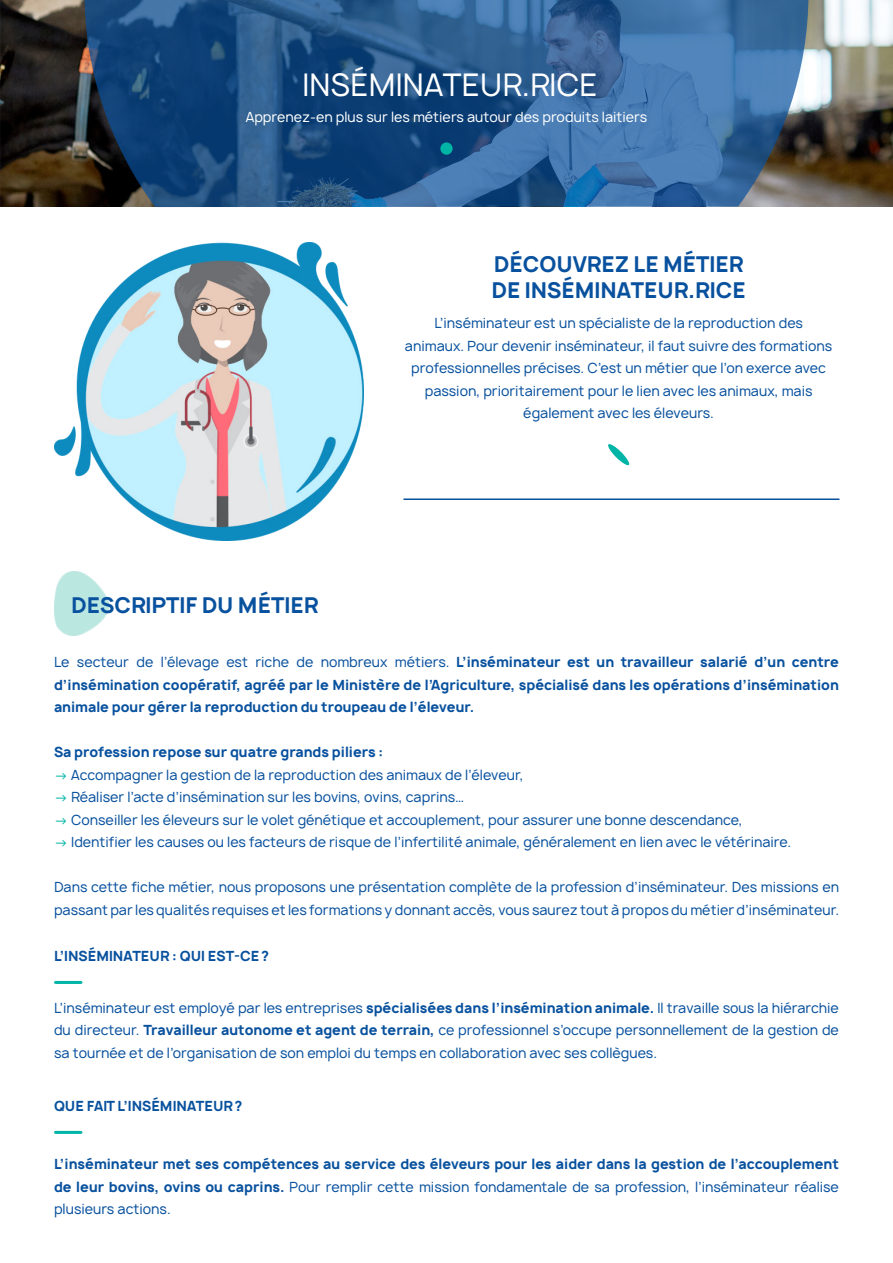
<style>
.page{position:relative;width:893px;height:1263px;background:#fff}
.page>*{position:absolute;margin:0;border:0;box-sizing:border-box;transform-origin:0 0}
.t1{font:30px "Manrope";color:#fff}
.t2{font:700 21px/25.2px "Manrope";color:#08519e}
.t3{font:13.5px/22.5px "Manrope";color:#08519e;text-align:center}
.t4{font:700 13.5px/22.5px "Manrope";color:#08519e;text-align:justify}
.t5{font:13.5px "Manrope";color:#fff}
.s1{font-weight:400}
.s2{color:#00b4a6}
.s3{font-weight:700}
</style>
<div class="page">
<img style="left:54px;top:242px;width:309px;height:298px">
<svg style="left:608px;top:444px;width:22px;height:22px"></svg>
<img style="left:54px;top:572px;width:54px;height:63px">
<hr style="left:404px;top:498px;width:435px;height:2px;background:#08519e">
<img style="left:0;top:0;width:893px;height:206px">
<svg style="left:84px;top:0;width:724px;height:207px;background:#2c5b8b"></svg>
<svg style="left:440px;top:142px;width:13px;height:13px"></svg>
<hr style="left:56px;top:981px;width:25px;height:3px;background:#00b4a6">
<hr style="left:56px;top:1131px;width:25px;height:3px;background:#00b4a6">
<p class="t1" style="left:302px;top:66px;width:297px">INSÉMINATEUR.RICE</p>
<p class="t5" style="left:246px;top:108px;width:403px">Apprenez-en plus sur les métiers autour des produits laitiers</p>
<p class="t2" style="left:71px;top:592px;width:249px">DESCRIPTIF DU MÉTIER</p>
<p class="t2" style="left:491px;top:252px;width:256px">DÉCOUVREZ LE MÉTIER<br>DE INSÉMINATEUR.RICE</p>
<p class="t3" style="left:405px;top:312px;width:429px">L’inséminateur est un spécialiste de la reproduction des animaux. Pour devenir inséminateur, il faut suivre des formations professionnelles précises. C’est un métier que l’on exerce avec passion, prioritairement pour le lien avec les animaux, mais également avec les éleveurs.</p>
<p class="t4" style="left:54px;top:651px;width:786px"><span class="s1">Le secteur de l’élevage est riche de nombreux métiers.</span> L’inséminateur est un travailleur salarié d’un centre d’insémination coopératif, agréé par le Ministère de l’Agriculture, spécialisé dans les opérations d’insémination animale pour gérer la reproduction du troupeau de l’éleveur.</p>
<p class="t4" style="left:54px;top:741px;width:331px">Sa profession repose sur quatre grands piliers :</p>
<p class="t3" style="left:54px;top:763px;width:471px"><span class="s2">-&gt;</span> Accompagner la gestion de la reproduction des animaux de l’éleveur,</p>
<p class="t3" style="left:54px;top:786px;width:412px"><span class="s2">-&gt;</span> Réaliser l’acte d’insémination sur les bovins, ovins, caprins…</p>
<p class="t3" style="left:54px;top:808px;width:690px"><span class="s2">-&gt;</span> Conseiller les éleveurs sur le volet génétique et accouplement, pour assurer une bonne descendance,</p>
<p class="t3" style="left:54px;top:831px;width:739px"><span class="s2">-&gt;</span> Identifier les causes ou les facteurs de risque de l’infertilité animale, généralement en lien avec le vétérinaire.</p>
<p class="t3" style="left:54px;top:876px;width:786px;text-align:left">Dans cette fiche métier, nous proposons une présentation complète de la profession d’inséminateur. Des missions en passant par les qualités requises et les formations y donnant accès, vous saurez tout à propos du métier d’inséminateur.</p>
<p class="t4" style="left:54px;top:945px;width:217px">L’INSÉMINATEUR : QUI EST-CE?</p>
<p class="t3" style="left:54px;top:997px;width:786px;text-align:justify">L’inséminateur est employé par les entreprises <span class="s3">spécialisées dans l’insémination animale.</span> Il travaille sous la hiérarchie du directeur. <span class="s3">Travailleur autonome et agent de terrain,</span> ce professionnel s’occupe personnellement de la gestion de sa tournée et de l’organisation de son emploi du temps en collaboration avec ses collègues.</p>
<p class="t4" style="left:54px;top:1095px;width:190px">QUE FAIT L’INSÉMINATEUR?</p>
<p class="t4" style="left:54px;top:1153px;width:786px">L’inséminateur met ses compétences au service des éleveurs pour les aider dans la gestion de l’accouplement de leur bovins, ovins ou caprins. <span class="s1">Pour remplir cette mission fondamentale de sa profession, l’inséminateur réalise plusieurs actions.</span></p>
</div>
